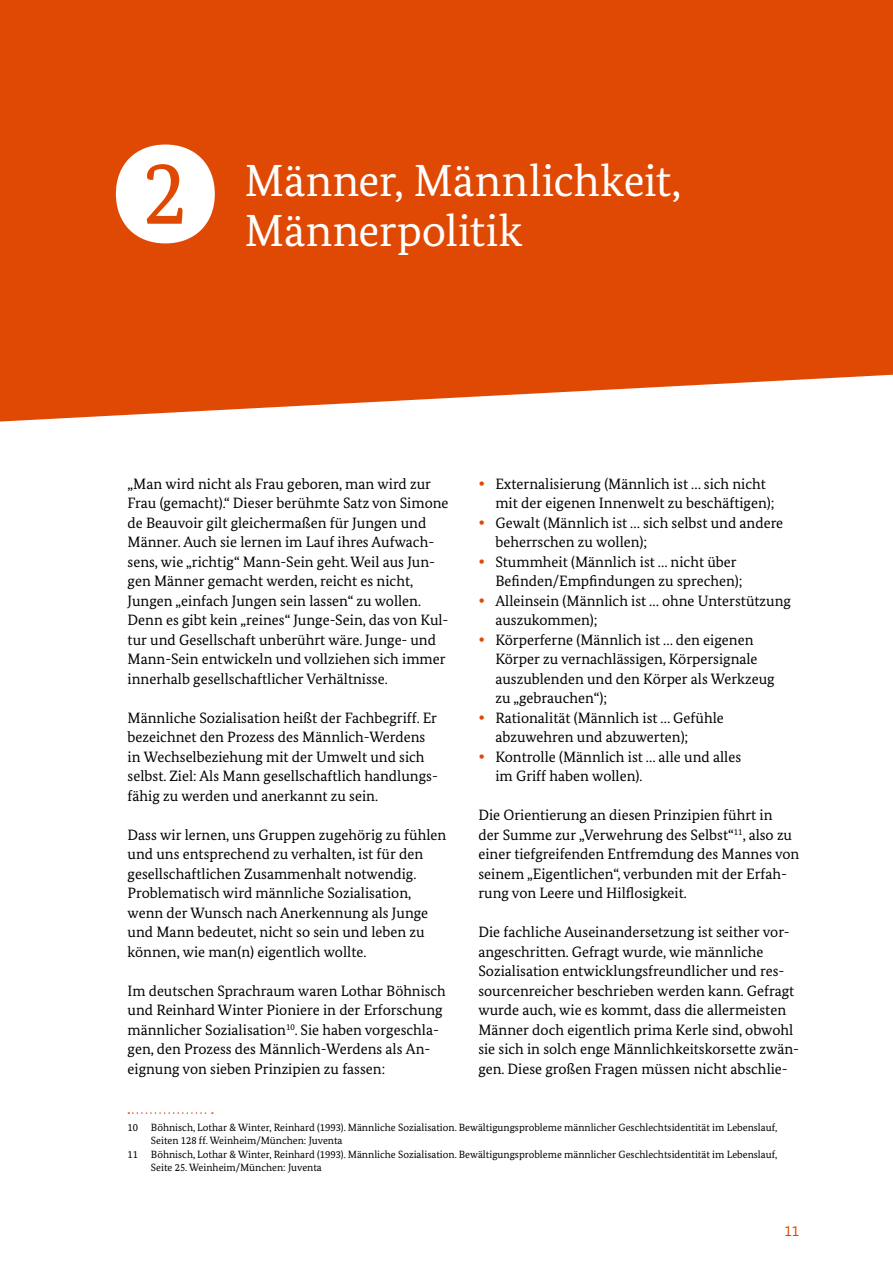
<style>
.page{position:relative;width:893px;height:1263px;background:#fff}
.page>*{position:absolute;margin:0;border:0;box-sizing:border-box;transform-origin:0 0}
.t1{font:45px/49.5px "Bundes Serif";color:#fff}
.t2{font:15px/19.5px "Bundes Serif";color:#000}
.t3{font:15px "Bundes Sans";color:#e04904}
.t4{font:10.5px/13.5px "Bundes Serif";color:#000}
.s1{font-family:"Bundes Serif Kapitelziffern Regular";font-size:90px}
.s2{color:#e04904}
</style>
<div class="page">
<div style="left:0;top:0;width:893px;height:421px;background:#e04904"></div>
<svg style="left:128px;top:1112px;width:85px;height:2px"></svg>
<h1 class="t1" style="left:244px;top:156px;width:438px;text-indent:-102px"><span class="s1">2</span>Männer, Männlichkeit,<br>Männerpolitik</h1>
<p class="t2" style="left:128px;top:474px;width:323px">„Man wird nicht als Frau geboren, man wird zur Frau (gemacht).“ Dieser berühmte Satz von Simone de Beauvoir gilt gleichermaßen für Jungen und Männer. Auch sie lernen im Lauf ihres Aufwach&shy;sens, wie „richtig“ Mann-Sein geht. Weil aus Jun&shy;gen Männer gemacht werden, reicht es nicht, Jungen „einfach Jungen sein lassen“ zu wollen.<br>Denn es gibt kein „reines“ Junge-Sein, das von Kul&shy;tur und Gesellschaft unberührt wäre. Junge- und Mann-Sein entwickeln und vollziehen sich immer innerhalb gesellschaftlicher Verhältnisse.</p>
<p class="t2" style="left:128px;top:708px;width:312px">Männliche Sozialisation heißt der Fachbegriff. Er bezeichnet den Prozess des Männlich-Werdens in Wechselbeziehung mit der Umwelt und sich selbst. Ziel: Als Mann gesellschaftlich handlungs&shy;fähig zu werden und anerkannt zu sein.</p>
<p class="t2" style="left:128px;top:825px;width:320px">Dass wir lernen, uns Gruppen zugehörig zu fühlen und uns entsprechend zu verhalten, ist für den gesellschaftlichen Zusammenhalt notwendig.<br>Problematisch wird männliche Sozialisation, wenn der Wunsch nach Anerkennung als Junge und Mann bedeutet, nicht so sein und leben zu können, wie man(n) eigentlich wollte.</p>
<p class="t2" style="left:128px;top:981px;width:320px">Im deutschen Sprachraum waren Lothar Böhnisch und Reinhard Winter Pioniere in der Erforschung männlicher Sozialisation<sup>10</sup>. Sie haben vorgeschla&shy;gen, den Prozess des Männlich-Werdens als An&shy;eignung von sieben Prinzipien zu fassen:</p>
<p class="t2" style="left:495px;top:474px;width:281px;text-indent:-17px"><span class="s2">•</span> Externalisierung (Männlich ist … sich nicht mit der eigenen Innenwelt zu beschäftigen);</p>
<p class="t2" style="left:495px;top:513px;width:289px;text-indent:-17px"><span class="s2">•</span> Gewalt (Männlich ist … sich selbst und andere beherrschen zu wollen);</p>
<p class="t2" style="left:495px;top:552px;width:249px;text-indent:-17px"><span class="s2">•</span> Stummheit (Männlich ist … nicht über<br>Befinden/Empfindungen zu sprechen);</p>
<p class="t2" style="left:495px;top:591px;width:297px;text-indent:-17px"><span class="s2">•</span> Alleinsein (Männlich ist … ohne Unterstützung auszukommen);</p>
<p class="t2" style="left:495px;top:630px;width:281px;text-indent:-17px"><span class="s2">•</span> Körperferne (Männlich ist … den eigenen Körper zu vernachlässigen, Körpersignale auszublenden und den Körper als Werkzeug zu „gebrauchen“);</p>
<p class="t2" style="left:495px;top:708px;width:230px;text-indent:-17px"><span class="s2">•</span> Rationalität (Männlich ist … Gefühle abzuwehren und abzuwerten);</p>
<p class="t2" style="left:495px;top:747px;width:247px;text-indent:-17px"><span class="s2">•</span> Kontrolle (Männlich ist … alle und alles im Griff haben wollen).</p>
<p class="t2" style="left:478px;top:805px;width:323px">Die Orientierung an diesen Prinzipien führt in<br>der Summe zur „Verwehrung des Selbst“<sup>11</sup>, also zu einer tiefgreifenden Entfremdung des Mannes von seinem „Eigentlichen“, verbunden mit der Erfah&shy;rung von Leere und Hilflosigkeit.</p>
<p class="t2" style="left:478px;top:922px;width:322px">Die fachliche Auseinandersetzung ist seither vor&shy;angeschritten. Gefragt wurde, wie männliche Sozialisation entwicklungsfreundlicher und res&shy;sourcenreicher beschrieben werden kann. Gefragt wurde auch, wie es kommt, dass die allermeisten Männer doch eigentlich prima Kerle sind, obwohl sie sich in solch enge Männlichkeitskorsette zwän&shy;gen. Diese großen Fragen müssen nicht abschlie-</p>
<p class="t4" style="left:151px;top:1120px;width:628px;text-indent:-23px">10 Böhnisch, Lothar &amp; Winter, Reinhard (1993). Männliche Sozialisation. Bewältigungsprobleme männlicher Geschlechtsidentität im Lebenslauf,<br>Seiten 128 ff. Weinheim/München: Juventa</p>
<p class="t4" style="left:151px;top:1147px;width:628px;text-indent:-23px">11 Böhnisch, Lothar &amp; Winter, Reinhard (1993). Männliche Sozialisation. Bewältigungsprobleme männlicher Geschlechtsidentität im Lebenslauf,<br>Seite 25. Weinheim/München: Juventa</p>
<p class="t3" style="left:784px;top:1222px;width:16px">11</p>
</div>
